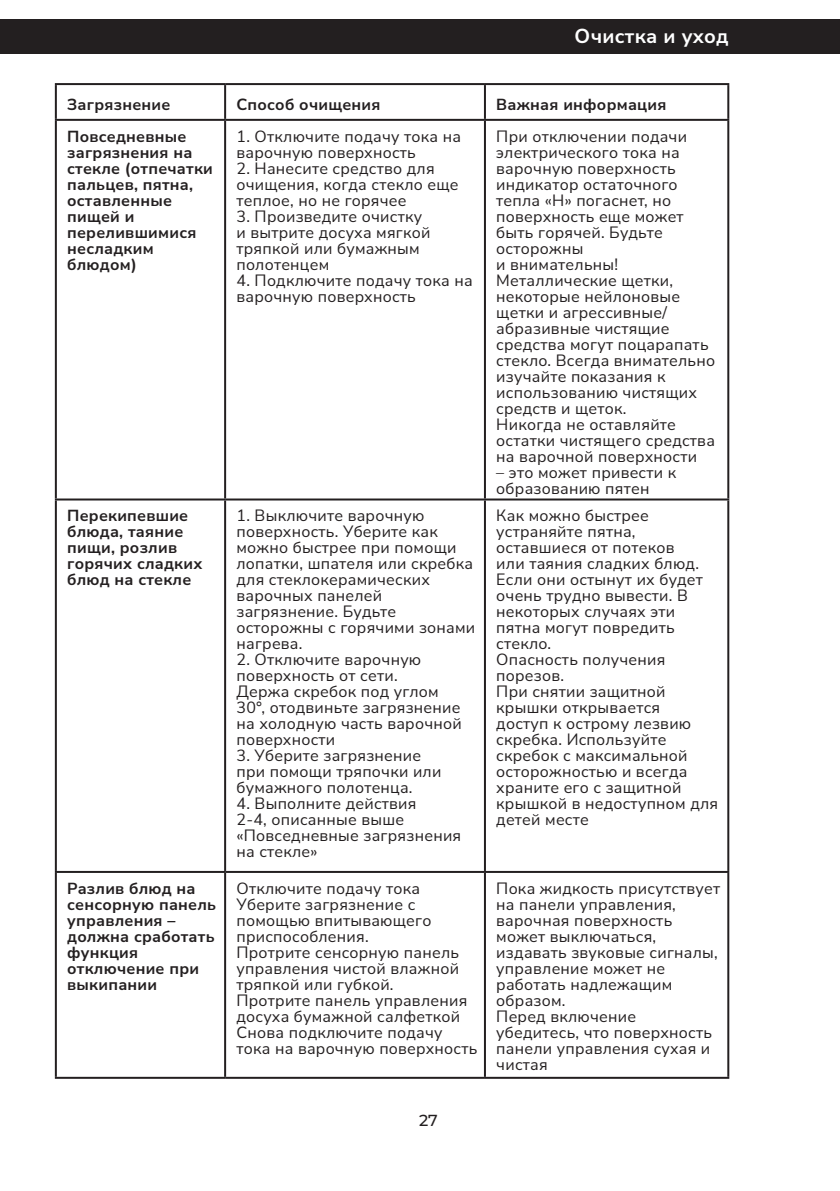
<style>
.page{position:relative;width:840px;height:1191px;background:#fff}
.page>*{position:absolute;margin:0;border:0;box-sizing:border-box;transform-origin:0 0}
.Заголовок_9_Bold{font:700 20px "Nunito Sans";letter-spacing:.015em;color:#fff}
.Заголовок_9_Bold-2{font:16px/16px "Nunito Sans";letter-spacing:.015em;color:#231f20}
.Заголовок_9_Bold-3{font:700 16px/16px "Nunito Sans";letter-spacing:.015em;color:#231f20}
.t1{font:500 16px "Montserrat";color:#231f20}
</style>
<div class="page">
<div style="left:0;top:19px;width:839px;height:35px;background:#231f20"></div>
<hr style="left:55px;top:83px;width:170px;height:2px;background:#231f20">
<hr style="left:55px;top:85px;width:2px;height:34px;background:#231f20">
<hr style="left:225px;top:83px;width:259px;height:2px;background:#231f20">
<hr style="left:224px;top:85px;width:2px;height:34px;background:#231f20">
<hr style="left:484px;top:83px;width:245px;height:2px;background:#231f20">
<hr style="left:483px;top:85px;width:2px;height:34px;background:#231f20">
<hr style="left:727px;top:85px;width:2px;height:34px;background:#231f20">
<hr style="left:55px;top:119px;width:170px;height:2px;background:#231f20">
<hr style="left:55px;top:121px;width:2px;height:377px;background:#231f20">
<hr style="left:225px;top:119px;width:259px;height:2px;background:#231f20">
<hr style="left:224px;top:121px;width:2px;height:377px;background:#231f20">
<hr style="left:484px;top:119px;width:245px;height:2px;background:#231f20">
<hr style="left:483px;top:121px;width:2px;height:377px;background:#231f20">
<hr style="left:727px;top:121px;width:2px;height:377px;background:#231f20">
<hr style="left:55px;top:498px;width:170px;height:2px;background:#231f20">
<hr style="left:55px;top:500px;width:2px;height:371px;background:#231f20">
<hr style="left:225px;top:498px;width:259px;height:2px;background:#231f20">
<hr style="left:224px;top:500px;width:2px;height:371px;background:#231f20">
<hr style="left:484px;top:498px;width:245px;height:2px;background:#231f20">
<hr style="left:483px;top:500px;width:2px;height:371px;background:#231f20">
<hr style="left:727px;top:500px;width:2px;height:371px;background:#231f20">
<hr style="left:55px;top:871px;width:170px;height:2px;background:#231f20">
<hr style="left:55px;top:873px;width:2px;height:203px;background:#231f20">
<hr style="left:225px;top:871px;width:259px;height:2px;background:#231f20">
<hr style="left:224px;top:873px;width:2px;height:203px;background:#231f20">
<hr style="left:484px;top:871px;width:245px;height:2px;background:#231f20">
<hr style="left:483px;top:873px;width:2px;height:203px;background:#231f20">
<hr style="left:727px;top:873px;width:2px;height:203px;background:#231f20">
<hr style="left:55px;top:1076px;width:170px;height:2px;background:#231f20">
<hr style="left:225px;top:1076px;width:259px;height:2px;background:#231f20">
<hr style="left:484px;top:1076px;width:245px;height:2px;background:#231f20">
<p class="Заголовок_9_Bold" style="left:574px;top:21px;width:155px">Очистка и уход</p>
<p class="Заголовок_9_Bold-3" style="left:67px;top:96px;width:105px">Загрязнение</p>
<p class="Заголовок_9_Bold-3" style="left:236px;top:96px;width:145px">Способ очищения</p>
<p class="Заголовок_9_Bold-3" style="left:496px;top:96px;width:171px">Важная информация</p>
<p class="Заголовок_9_Bold-3" style="left:67px;top:127px;width:147px">Повседневные загрязнения на стекле (отпечатки пальцев, пятна, оставленные пищей и перелившимися несладким блюдом)</p>
<p class="Заголовок_9_Bold-2" style="left:236px;top:127px;width:226px">1. Отключите подачу тока на варочную поверхность</p>
<p class="Заголовок_9_Bold-2" style="left:496px;top:127px;width:192px">При отключении подачи электрического тока на варочную поверхность индикатор остаточного тепла «Н» погаснет, но поверхность еще может быть горячей. Будьте осторожны<br>и внимательны!</p>
<p class="Заголовок_9_Bold-2" style="left:496px;top:271px;width:220px">Металлические щетки, некоторые нейлоновые щетки и агрессивные/ абразивные чистящие средства могут поцарапать стекло. Всегда внимательно изучайте показания к использованию чистящих средств и щеток.</p>
<p class="Заголовок_9_Bold-2" style="left:496px;top:415px;width:220px">Никогда не оставляйте остатки чистящего средства на варочной поверхности</p>
<p class="Заголовок_9_Bold-2" style="left:496px;top:463px;width:181px">– это может привести к образованию пятен</p>
<p class="Заголовок_9_Bold-2" style="left:236px;top:159px;width:223px">2. Нанесите средство для очищения, когда стекло еще теплое, но не горячее</p>
<p class="Заголовок_9_Bold-2" style="left:236px;top:207px;width:195px">3. Произведите очистку и вытрите досуха мягкой тряпкой или бумажным полотенцем</p>
<p class="Заголовок_9_Bold-2" style="left:236px;top:271px;width:237px">4. Подключите подачу тока на варочную поверхность</p>
<p class="Заголовок_9_Bold-3" style="left:67px;top:507px;width:137px">Перекипевшие блюда, таяние пищи, розлив горячих сладких блюд на стекле</p>
<p class="Заголовок_9_Bold-2" style="left:236px;top:507px;width:240px">1. Выключите варочную поверхность. Уберите как можно быстрее при помощи лопатки, шпателя или скребка для стеклокерамических варочных панелей загрязнение. Будьте осторожны с горячими зонами нагрева.</p>
<p class="Заголовок_9_Bold-2" style="left:236px;top:651px;width:186px">2. Отключите варочную поверхность от сети.</p>
<p class="Заголовок_9_Bold-2" style="left:236px;top:683px;width:227px">Держа скребок под углом<br>30°, отодвиньте загрязнение на холодную часть варочной поверхности</p>
<p class="Заголовок_9_Bold-2" style="left:236px;top:747px;width:206px">3. Уберите загрязнение при помощи тряпочки или бумажного полотенца.</p>
<p class="Заголовок_9_Bold-2" style="left:236px;top:795px;width:226px">4. Выполните действия<br>2-4, описанные выше «Повседневные загрязнения на стекле»</p>
<p class="Заголовок_9_Bold-3" style="left:67px;top:879px;width:150px">Разлив блюд на сенсорную панель управления – должна сработать функция отключение при выкипании</p>
<p class="Заголовок_9_Bold-2" style="left:236px;top:879px;width:185px">Отключите подачу тока</p>
<p class="Заголовок_9_Bold-2" style="left:236px;top:895px;width:196px">Уберите загрязнение с помощью впитывающего приспособления.</p>
<p class="Заголовок_9_Bold-2" style="left:236px;top:943px;width:224px;text-align:justify">Протрите сенсорную панель управления чистой влажной тряпкой или губкой.</p>
<p class="Заголовок_9_Bold-2" style="left:236px;top:991px;width:232px">Протрите панель управления досуха бумажной салфеткой</p>
<p class="Заголовок_9_Bold-2" style="left:236px;top:1023px;width:242px">Снова подключите подачу тока на варочную поверхность</p>
<p class="t1" style="left:419px;top:1108px;width:20px">27</p>
<p class="Заголовок_9_Bold-2" style="left:496px;top:507px;width:208px">Как можно быстрее устраняйте пятна, оставшиеся от потеков или таяния сладких блюд.<br>Если они остынут их будет очень трудно вывести. В некоторых случаях эти пятна могут повредить стекло.</p>
<p class="Заголовок_9_Bold-2" style="left:496px;top:651px;width:170px">Опасность получения порезов.</p>
<p class="Заголовок_9_Bold-2" style="left:496px;top:683px;width:223px">При снятии защитной крышки открывается<br>доступ к острому лезвию скребка. Используйте скребок с максимальной осторожностью и всегда храните его с защитной крышкой в недоступном для детей месте</p>
<p class="Заголовок_9_Bold-2" style="left:496px;top:879px;width:225px">Пока жидкость присутствует на панели управления, варочная поверхность может выключаться, издавать звуковые сигналы, управление может не работать надлежащим образом.</p>
<p class="Заголовок_9_Bold-2" style="left:496px;top:1007px;width:217px">Перед включение убедитесь, что поверхность панели управления сухая и чистая</p>
</div>
